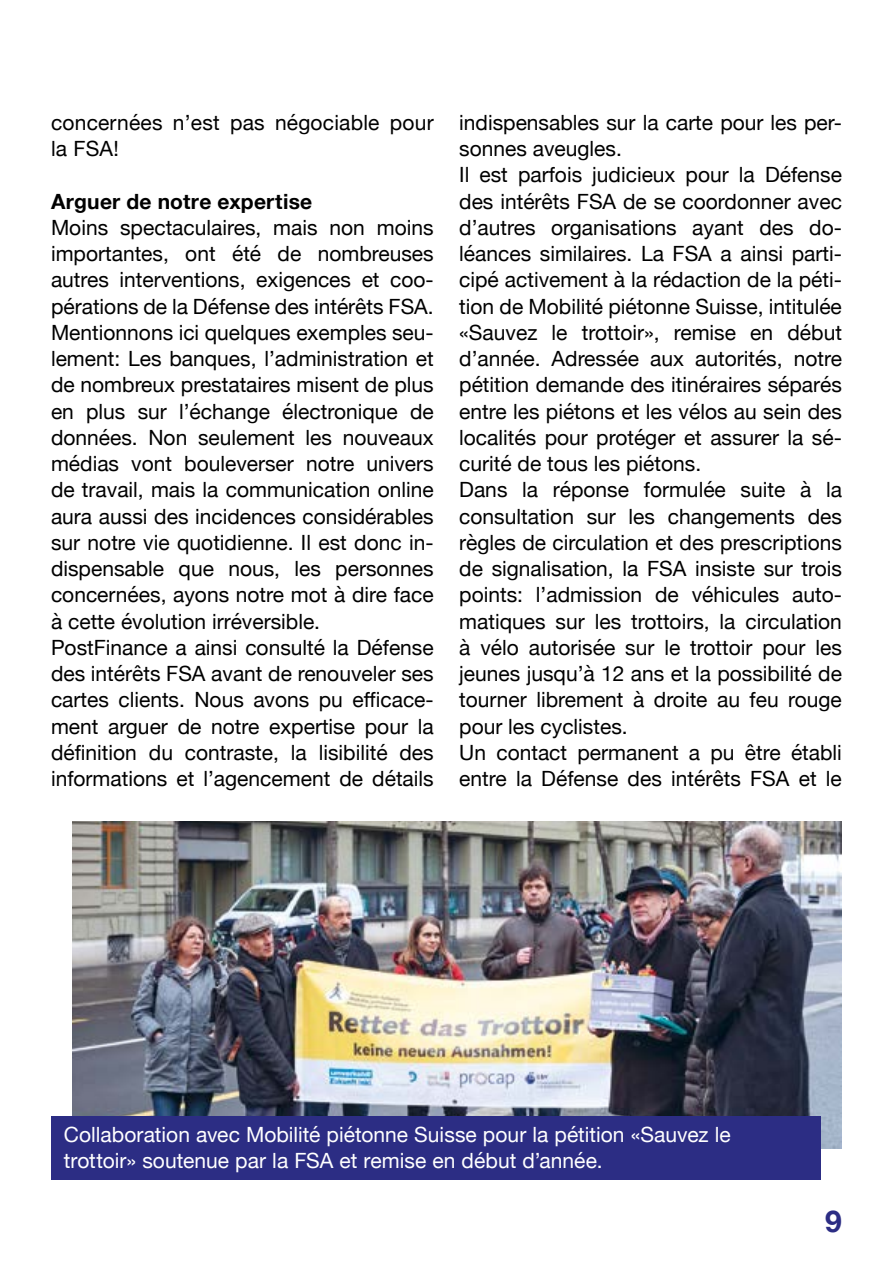
<style>
.page{position:relative;width:893px;height:1263px;background:#fff}
.page>*{position:absolute;margin:0;border:0;box-sizing:border-box;transform-origin:0 0}
.t1{font:700 30px "Helvetica Neue";color:#2c2d84}
.t2{font:21px/26.2px "Helvetica Neue";color:#000}
.t3{font:21px/25.5px "Helvetica Neue";color:#fff}
.t4{font:700 21px "Helvetica Neue";letter-spacing:.015em;color:#000}
</style>
<div class="page">
<img style="left:72px;top:821px;width:770px;height:327px">
<div style="left:51px;top:1116px;width:770px;height:64px;background:#2c2d84"></div>
<p class="t2" style="left:51px;top:110px;width:384px">concernées n’est pas négociable pour la FSA!</p>
<p class="t4" style="left:51px;top:185px;width:263px">Arguer de notre expertise</p>
<p class="t2" style="left:51px;top:215px;width:384px">Moins spectaculaires, mais non moins importantes, ont été de nombreuses autres interventions, exigences et coo&shy;pérations de la Défense des intérêts FSA.<br>Mentionnons ici quelques exemples seu&shy;lement: Les banques, l’administration et de nombreux prestataires misent de plus en plus sur l’échange électronique de données. Non seulement les nouveaux médias vont bouleverser notre univers de travail, mais la communication online aura aussi des incidences considérables sur notre vie quotidienne. Il est donc in&shy;dispensable que nous, les personnes concernées, ayons notre mot à dire face à cette évolution irréversible.<br>PostFinance a ainsi consulté la Défense des intérêts FSA avant de renouveler ses cartes clients. Nous avons pu efficace&shy;ment arguer de notre expertise pour la définition du contraste, la lisibilité des informations et l’agencement de détails</p>
<p class="t2" style="left:459px;top:110px;width:384px">indispensables sur la carte pour les per&shy;sonnes aveugles.<br>Il est parfois judicieux pour la Défense des intérêts FSA de se coordonner avec d’autres organisations ayant des do&shy;léances similaires. La FSA a ainsi parti&shy;cipé activement à la rédaction de la péti&shy;tion de Mobilité piétonne Suisse, intitulée «Sauvez le trottoir», remise en début d’année. Adressée aux autorités, notre pétition demande des itinéraires séparés entre les piétons et les vélos au sein des localités pour protéger et assurer la sé&shy;curité de tous les piétons.<br>Dans la réponse formulée suite à la consultation sur les changements des règles de circulation et des prescriptions de signalisation, la FSA insiste sur trois points: l’admission de véhicules auto&shy;matiques sur les trottoirs, la circulation à vélo autorisée sur le trottoir pour les jeunes jusqu’à 12 ans et la possibilité de tourner librement à droite au feu rouge pour les cyclistes.<br>Un contact permanent a pu être établi entre la Défense des intérêts FSA et le</p>
<p class="t3" style="left:64px;top:1123px;width:668px">Collaboration avec Mobilité piétonne Suisse pour la pétition «Sauvez le trottoir» soutenue par la FSA et remise en début d’année.</p>
<h1 class="t1" style="left:825px;top:1198px;width:18px">9</h1>
</div>
